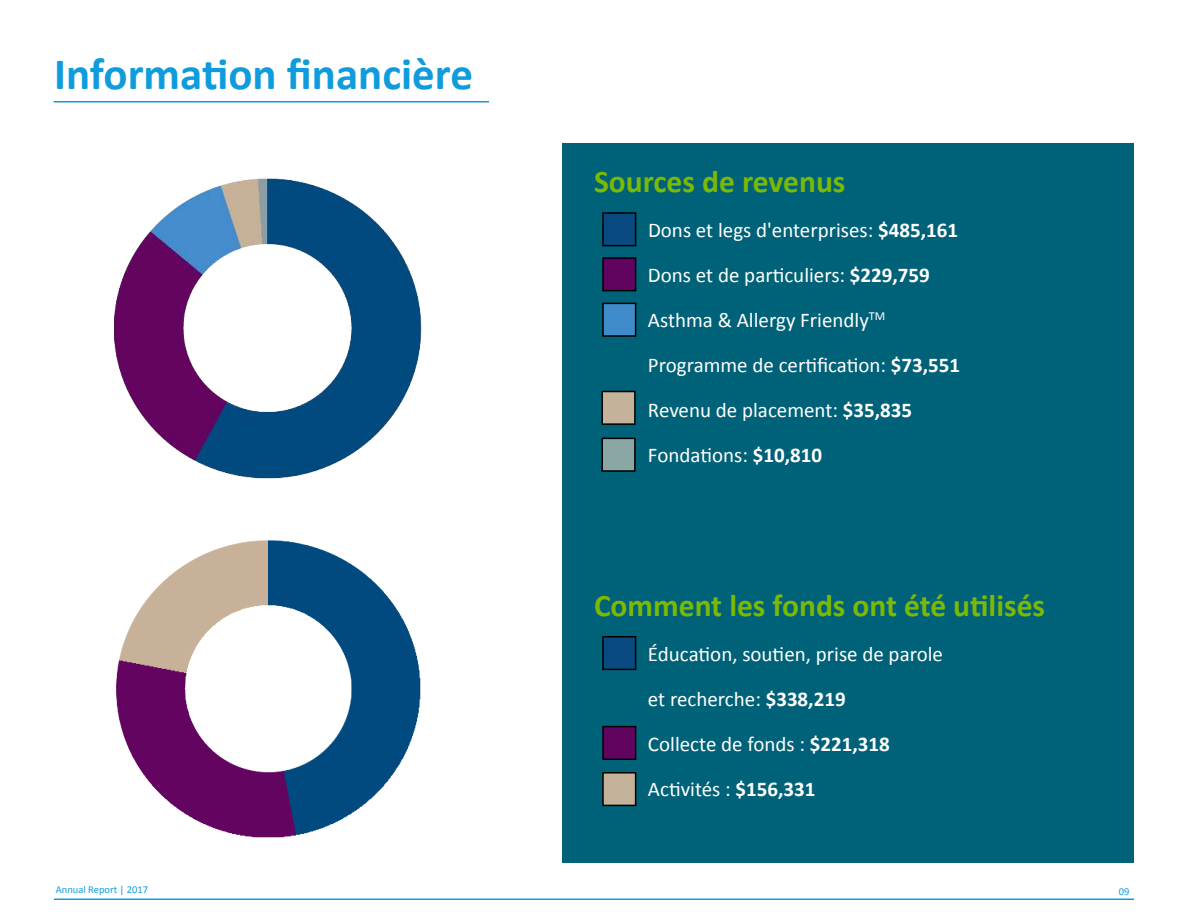
<style>
.page{position:relative;width:1188px;height:918px;background:#fff}
.page>*{position:absolute;margin:0;border:0;box-sizing:border-box;transform-origin:0 0}
.t1{font:700 45px "Calibri";color:#109cdc}
.t2{font:700 31.5px "Calibri";color:#7cb904}
.t3{font:21px/45px "Calibri";color:#fff}
.t4{font:10.5px "Calibri";color:#109cdc}
.s1{font-weight:700}
</style>
<div class="page">
<div style="left:563px;top:144px;width:571px;height:719px;background:#006278"></div>
<hr style="left:54px;top:898px;width:1080px;height:2px;background:#109cdc">
<hr style="left:54px;top:101px;width:435px;height:2px;background:#109cdc">
<div style="left:603px;top:213px;width:33px;height:33px;background:#094a80"></div>
<div style="left:602px;top:212px;width:34px;height:34px;border:2px solid #000"></div>
<div style="left:603px;top:258px;width:33px;height:33px;background:#61045f"></div>
<div style="left:602px;top:257px;width:34px;height:34px;border:2px solid #000"></div>
<div style="left:603px;top:303px;width:33px;height:33px;background:#408ccb"></div>
<div style="left:602px;top:303px;width:34px;height:34px;border:2px solid #000"></div>
<div style="left:602px;top:391px;width:33px;height:33px;background:#c5b29a"></div>
<div style="left:602px;top:391px;width:34px;height:34px;border:2px solid #000"></div>
<div style="left:602px;top:438px;width:33px;height:33px;background:#8aa6a5"></div>
<div style="left:602px;top:438px;width:34px;height:34px;border:2px solid #000"></div>
<div style="left:603px;top:637px;width:33px;height:32px;background:#094a80"></div>
<div style="left:602px;top:636px;width:34px;height:34px;border:2px solid #000"></div>
<div style="left:603px;top:727px;width:33px;height:32px;background:#61045f"></div>
<div style="left:602px;top:726px;width:34px;height:34px;border:2px solid #000"></div>
<div style="left:603px;top:773px;width:33px;height:32px;background:#c5b29a"></div>
<div style="left:602px;top:772px;width:34px;height:34px;border:2px solid #000"></div>
<img style="left:116px;top:540px;width:305px;height:298px">
<img style="left:114px;top:178px;width:308px;height:301px">
<h1 class="t1" style="left:54px;top:46px;width:421px">Information financière</h1>
<h2 class="t2" style="left:594px;top:161px;width:253px">Sources de revenus</h2>
<p class="t3" style="left:648px;top:207px;width:314px">Dons et legs d'enterprises: <span class="s1">$485,161<br></span>Dons et de particuliers: <span class="s1">$229,759<br></span>Asthma &amp; Allergy Friendly<sup>TM<br></sup>Programme de certification: <span class="s1">$73,551<br></span>Revenu de placement: <span class="s1">$35,835<br></span>Fondations: <span class="s1">$10,810</span></p>
<h2 class="t2" style="left:594px;top:586px;width:453px">Comment les fonds ont été utilisés</h2>
<p class="t3" style="left:648px;top:632px;width:297px">Éducation, soutien, prise de parole et recherche: <span class="s1">$338,219<br></span>Collecte de fonds : <span class="s1">$221,318<br></span>Activités : <span class="s1">$156,331</span></p>
<p class="t4" style="left:56px;top:884px;width:94px">Annual Report | 2017</p>
<p class="t4" style="left:1119px;top:886px;width:12px">09</p>
</div>
